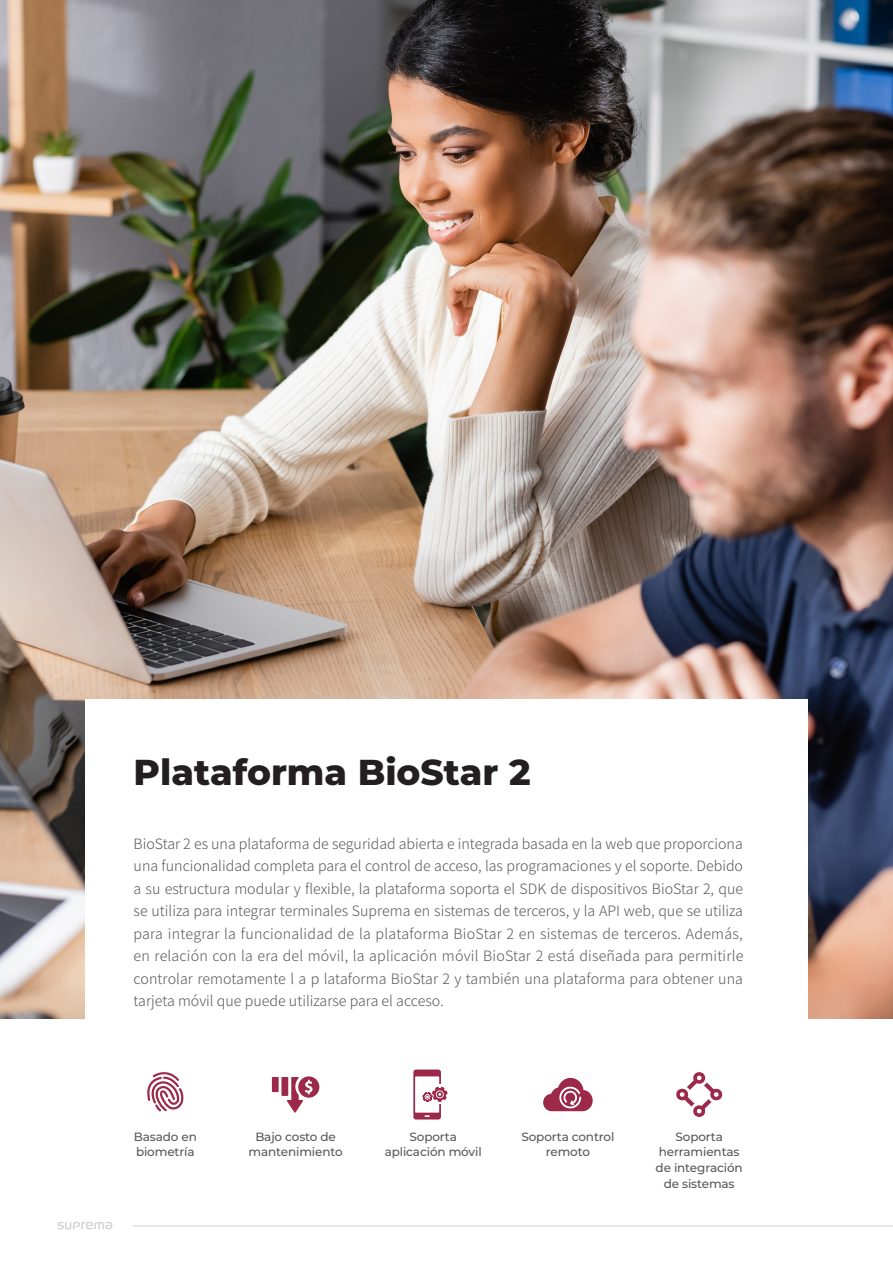
<style>
.page{position:relative;width:893px;height:1263px;background:#fff}
.page>*{position:absolute;margin:0;border:0;box-sizing:border-box;transform-origin:0 0}
.t1{font:800 36px "Montserrat";color:#231f20}
.t2{font:300 14.25px/22.5px "Noto Sans CJ Kkr";color:#57585a;text-align:justify}
.t3{font:500 12px "Montserrat";letter-spacing:-.01em;color:#57585a}
</style>
<div class="page">
<svg style="left:58px;top:1222px;width:54px;height:7px"></svg>
<hr style="left:133px;top:1226px;width:760px;height:1px;background:#d1d2d4">
<img style="left:0;top:0;width:893px;height:1018px">
<div style="left:85px;top:699px;width:722px;height:484px;background:#fff"></div>
<svg style="left:147px;top:1072px;width:37px;height:39px"></svg>
<svg style="left:543px;top:1078px;width:50px;height:33px"></svg>
<svg style="left:272px;top:1076px;width:47px;height:37px"></svg>
<svg style="left:413px;top:1069px;width:34px;height:50px"></svg>
<svg style="left:676px;top:1072px;width:47px;height:45px"></svg>
<p class="t1" style="left:134px;top:745px;width:398px">Plataforma BioStar 2</p>
<p class="t2" style="left:134px;top:832px;width:611px">BioStar 2 es una plataforma de seguridad abierta e integrada basada en la web que proporciona una funcionalidad completa para el control de acceso, las programaciones y el soporte. Debido a su estructura modular y flexible, la plataforma soporta el SDK de dispositivos BioStar 2, que se utiliza para integrar terminales Suprema en sistemas de terceros, y la API web, que se utiliza para integrar la funcionalidad de la plataforma BioStar 2 en sistemas de terceros. Además, en relación con la era del móvil, la aplicación móvil BioStar 2 está diseñada para permitirle controlar remotamente l a p lataforma BioStar 2 y también una plataforma para obtener una tarjeta móvil que puede utilizarse para el acceso.</p>
<p class="t3" style="left:134px;top:1128px;width:65px">Basado en</p>
<p class="t3" style="left:136px;top:1144px;width:60px">biometría</p>
<p class="t3" style="left:255px;top:1128px;width:82px">Bajo costo de</p>
<p class="t3" style="left:249px;top:1144px;width:96px">mantenimiento</p>
<p class="t3" style="left:409px;top:1128px;width:49px">Soporta</p>
<p class="t3" style="left:385px;top:1144px;width:99px">aplicación móvil</p>
<p class="t3" style="left:521px;top:1128px;width:94px">Soporta control</p>
<p class="t3" style="left:546px;top:1144px;width:46px">remoto</p>
<p class="t3" style="left:675px;top:1128px;width:49px">Soporta</p>
<p class="t3" style="left:659px;top:1144px;width:82px">herramientas</p>
<p class="t3" style="left:656px;top:1159px;width:89px">de integración</p>
<p class="t3" style="left:664px;top:1175px;width:72px">de sistemas</p>
</div>
